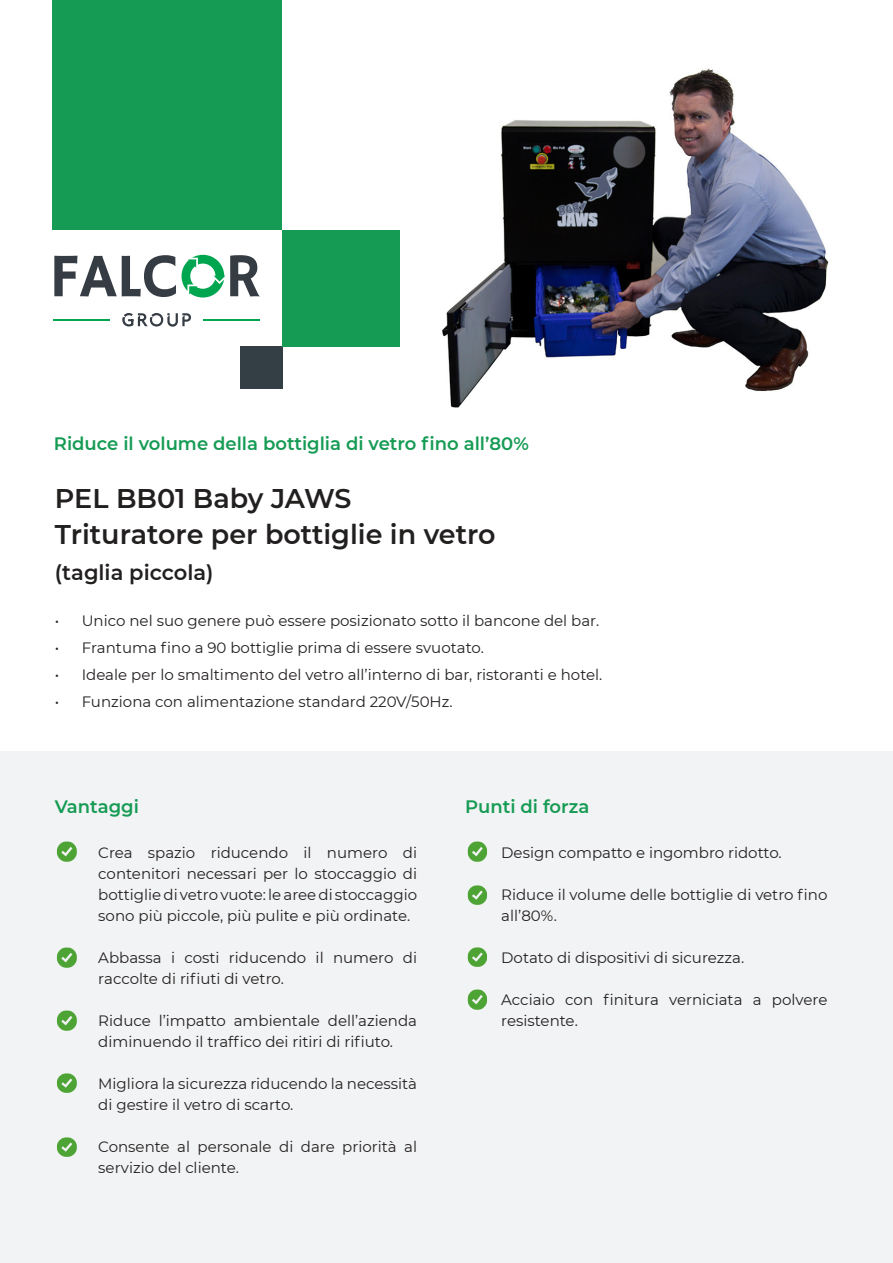
<style>
.page{position:relative;width:893px;height:1263px;background:#fff}
.page>*{position:absolute;margin:0;border:0;box-sizing:border-box;transform-origin:0 0}
.t1{font:600 27px/36px "Montserrat";color:#221f1f}
.t2{font:600 21px "Montserrat";color:#221f1f}
.t3{font:600 18px "Montserrat";color:#159b54}
.t4{font:15px/21px "Montserrat";color:#231f20}
</style>
<div class="page">
<img style="left:442px;top:68px;width:387px;height:340px">
<div style="left:53px;top:0;width:229px;height:230px;background:#159b54"></div>
<div style="left:240px;top:346px;width:42px;height:43px;background:#333e45"></div>
<div style="left:0;top:752px;width:893px;height:511px;background:#f2f3f4"></div>
<img style="left:56px;top:841px;width:21px;height:21px">
<img style="left:467px;top:841px;width:20px;height:21px">
<img style="left:467px;top:885px;width:20px;height:20px">
<div style="left:282px;top:230px;width:118px;height:116px;background:#159b54"></div>
<img style="left:56px;top:1010px;width:21px;height:21px">
<img style="left:56px;top:947px;width:21px;height:21px">
<img style="left:57px;top:1073px;width:20px;height:20px">
<img style="left:57px;top:1137px;width:20px;height:20px">
<img style="left:467px;top:947px;width:20px;height:20px">
<img style="left:467px;top:989px;width:20px;height:21px">
<svg style="left:54px;top:255px;width:122px;height:42px"></svg>
<svg style="left:182px;top:255px;width:78px;height:43px"></svg>
<svg style="left:122px;top:313px;width:69px;height:14px"></svg>
<hr style="left:54px;top:319px;width:56px;height:1px;background:#00a54f">
<hr style="left:203px;top:319px;width:56px;height:1px;background:#00a54f">
<p class="t3" style="left:54px;top:431px;width:476px">Riduce il volume della bottiglia di vetro fino all’80%</p>
<p class="t1" style="left:55px;top:479px;width:442px">PEL BB01 Baby JAWS<br>Trituratore per bottiglie in vetro</p>
<p class="t2" style="left:55px;top:558px;width:160px">(taglia piccola)</p>
<p class="t4" style="left:55px;top:610px;width:546px">• Unico nel suo genere può essere posizionato sotto il bancone del bar.</p>
<p class="t4" style="left:55px;top:637px;width:431px">• Frantuma fino a 90 bottiglie prima di essere svuotato.</p>
<p class="t4" style="left:55px;top:664px;width:549px">• Ideale per lo smaltimento del vetro all’interno di bar, ristoranti e hotel.</p>
<p class="t4" style="left:55px;top:691px;width:399px">• Funziona con alimentazione standard 220V/50Hz.</p>
<p class="t3" style="left:55px;top:793px;width:86px">Vantaggi</p>
<p class="t3" style="left:465px;top:793px;width:126px">Punti di forza</p>
<p class="t4" style="left:98px;top:842px;width:320px;text-align:justify">Crea spazio riducendo il numero di contenitori necessari per lo stoccaggio di bottiglie di vetro vuote: le aree di stoccaggio sono più piccole, più pulite e più ordinate.</p>
<p class="t4" style="left:98px;top:947px;width:320px">Abbassa i costi riducendo il numero di raccolte di rifiuti di vetro.</p>
<p class="t4" style="left:98px;top:1010px;width:320px">Riduce l’impatto ambientale dell’azienda diminuendo il traffico dei ritiri di rifiuto.</p>
<p class="t4" style="left:98px;top:1073px;width:320px">Migliora la sicurezza riducendo la necessità di gestire il vetro di scarto.</p>
<p class="t4" style="left:98px;top:1136px;width:320px">Consente al personale di dare priorità al servizio del cliente.</p>
<p class="t4" style="left:501px;top:842px;width:282px">Design compatto e ingombro ridotto.</p>
<p class="t4" style="left:501px;top:884px;width:328px">Riduce il volume delle bottiglie di vetro fino all’80%.</p>
<p class="t4" style="left:501px;top:947px;width:244px">Dotato di dispositivi di sicurezza.</p>
<p class="t4" style="left:501px;top:989px;width:328px">Acciaio con finitura verniciata a polvere resistente.</p>
</div>
